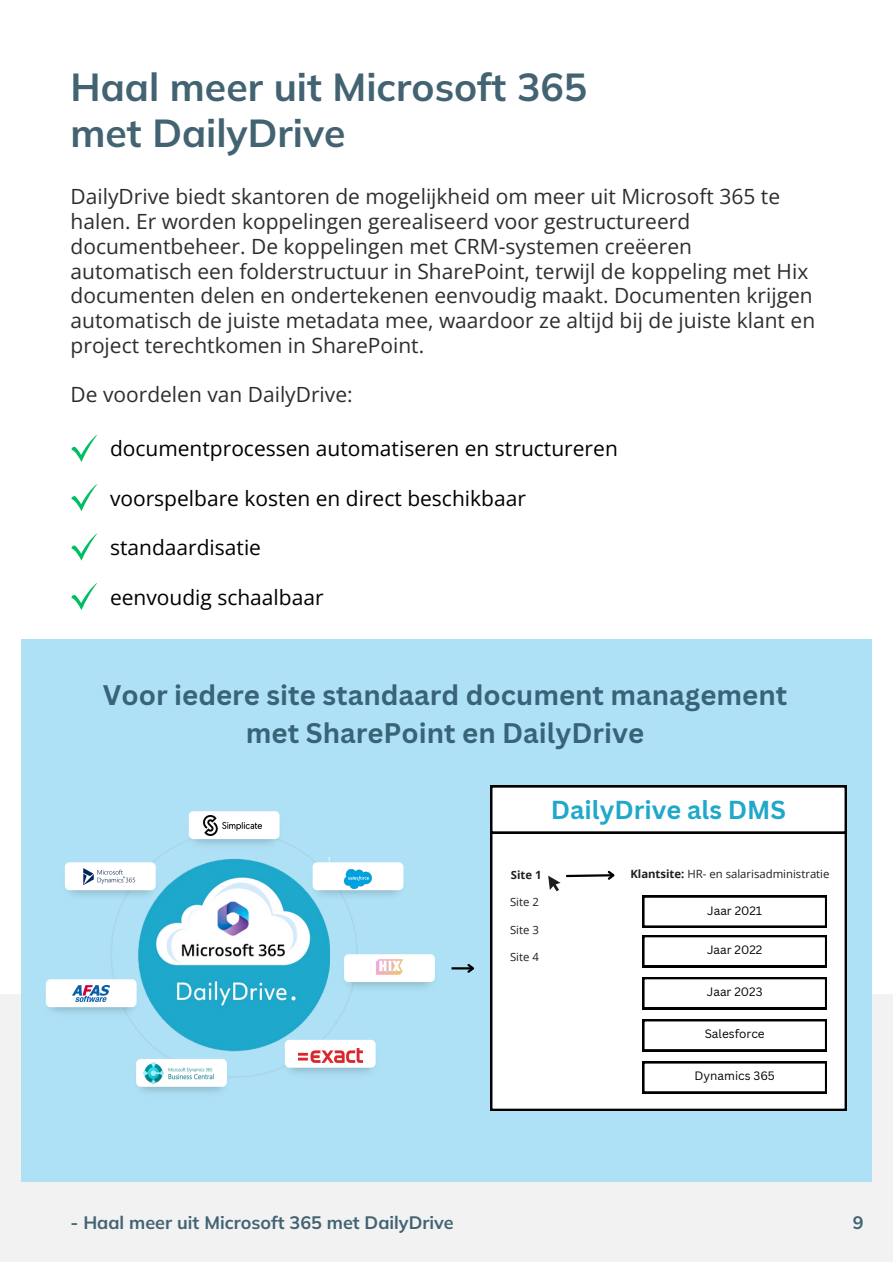
<style>
.page{position:relative;width:893px;height:1264px;background:#fff}
.page>*{position:absolute;margin:0;border:0;box-sizing:border-box;transform-origin:0 0}
.t1{font:700 39px/46px "Mulish";color:#436372}
.t2{font:700 27.6px/37.5px "Canva Sans";color:#396377;text-align:center}
.t3{font:700 25.35px "Canva Sans";color:#20a8ca}
.t4{font:21px/24.8px "Open Sans";color:#2e2e2e}
.t5{font:21px "Open Sans";color:#000}
.t6{font:700 18px "Mulish";color:#436372}
.t7{font:11.85px "Canva Sans";color:#000}
.t8{font:11.4px "Open Sans";color:#231f1f}
.t9{font:700 11.4px "Open Sans";color:#231f1f}
.s1{font-weight:700}
</style>
<div class="page">
<div style="left:0;top:994px;width:892px;height:268px;background:#f2f2f2"></div>
<div style="left:21px;top:639px;width:850px;height:542px;background:#aee1f5"></div>
<svg style="left:111px;top:841px;width:247px;height:236px"></svg>
<img style="left:128px;top:857px;width:202px;height:194px">
<img style="left:134px;top:1059px;width:95px;height:34px">
<svg style="left:136px;top:1058px;width:91px;height:28px"></svg>
<img style="left:144px;top:1062px;width:75px;height:22px">
<img style="left:282px;top:1040px;width:94px;height:37px">
<svg style="left:285px;top:1039px;width:90px;height:28px;background:#f9f8f9"></svg>
<img style="left:298px;top:1048px;width:64px;height:14px">
<img style="left:45px;top:980px;width:94px;height:37px">
<svg style="left:46px;top:979px;width:91px;height:28px;background:#fafcfd"></svg>
<img style="left:73px;top:985px;width:37px;height:16px">
<img style="left:69px;top:863px;width:89px;height:37px">
<svg style="left:65px;top:862px;width:91px;height:28px"></svg>
<img style="left:75px;top:864px;width:66px;height:25px">
<img style="left:186px;top:814px;width:96px;height:35px">
<svg style="left:189px;top:811px;width:90px;height:28px"></svg>
<img style="left:203px;top:815px;width:59px;height:20px">
<img style="left:310px;top:863px;width:94px;height:37px">
<svg style="left:312px;top:862px;width:91px;height:28px;background:#fbfdfe"></svg>
<img style="left:344px;top:869px;width:27px;height:19px">
<img style="left:341px;top:954px;width:90px;height:38px">
<svg style="left:344px;top:954px;width:91px;height:28px;background:#fdfefe"></svg>
<img style="left:373px;top:956px;width:32px;height:21px">
<div style="left:490px;top:833px;width:356px;height:277px;background:#fff"></div>
<svg style="left:642px;top:895px;width:184px;height:32px;background:#d8d8d8"></svg>
<svg style="left:642px;top:935px;width:184px;height:32px;background:#d7d7d7"></svg>
<svg style="left:642px;top:977px;width:184px;height:32px;background:#d8d8d8"></svg>
<svg style="left:642px;top:1019px;width:184px;height:32px;background:#d8d8d8"></svg>
<svg style="left:642px;top:1061px;width:184px;height:32px;background:#d8d8d8"></svg>
<svg style="left:490px;top:785px;width:356px;height:48px;background:#e5e5e5"></svg>
<svg style="left:548px;top:868px;width:69px;height:23px;background:#ddd"></svg>
<hr style="left:451px;top:967px;width:22px;height:2px;background:#000">
<svg style="left:465px;top:964px;width:10px;height:9px"></svg>
<svg style="left:71px;top:434px;width:27px;height:28px"></svg>
<svg style="left:71px;top:484px;width:27px;height:27px"></svg>
<svg style="left:71px;top:533px;width:27px;height:27px"></svg>
<svg style="left:71px;top:583px;width:27px;height:27px"></svg>
<p class="t1" style="left:71px;top:63px;width:518px">Haal meer uit Microsoft 365 met DailyDrive</p>
<p class="t4" style="left:71px;top:184px;width:746px">DailyDrive biedt skantoren de mogelijkheid om meer uit Microsoft 365 te halen. Er worden koppelingen gerealiseerd voor gestructureerd documentbeheer. De koppelingen met CRM-systemen creëeren automatisch een folderstructuur in SharePoint, terwijl de koppeling met Hix documenten delen en ondertekenen eenvoudig maakt. Documenten krijgen automatisch de juiste metadata mee, waardoor ze altijd bij de juiste klant en project terechtkomen in SharePoint.</p>
<p class="t4" style="left:71px;top:382px;width:283px">De voordelen van DailyDrive:</p>
<p class="t5" style="left:110px;top:434px;width:509px">documentprocessen automatiseren en structureren</p>
<p class="t5" style="left:110px;top:483px;width:417px">voorspelbare kosten en direct beschikbaar</p>
<p class="t5" style="left:110px;top:533px;width:152px">standaardisatie</p>
<p class="t5" style="left:110px;top:582px;width:215px">eenvoudig schaalbaar</p>
<p class="t2" style="left:103px;top:676px;width:685px">Voor iedere site standaard document management met SharePoint en DailyDrive</p>
<p class="t3" style="left:551px;top:792px;width:237px">DailyDrive als DMS</p>
<p class="t9" style="left:511px;top:866px;width:32px">Site 1</p>
<p class="t8" style="left:510px;top:894px;width:30px">Site 2</p>
<p class="t8" style="left:510px;top:921px;width:30px">Site 3</p>
<p class="t8" style="left:510px;top:948px;width:30px">Site 4</p>
<p class="t8" style="left:630px;top:866px;width:201px"><span class="s1">Klantsite:</span> HR- en salarisadministratie</p>
<p class="t7" style="left:707px;top:902px;width:57px">Jaar 2021</p>
<p class="t7" style="left:707px;top:941px;width:57px">Jaar 2022</p>
<p class="t7" style="left:707px;top:983px;width:57px">Jaar 2023</p>
<p class="t7" style="left:704px;top:1025px;width:61px">Salesforce</p>
<p class="t7" style="left:694px;top:1067px;width:82px">Dynamics 365</p>
<p class="t6" style="left:71px;top:1210px;width:384px">- Haal meer uit Microsoft 365 met DailyDrive</p>
<p class="t6" style="left:852px;top:1210px;width:12px">9</p>
</div>
